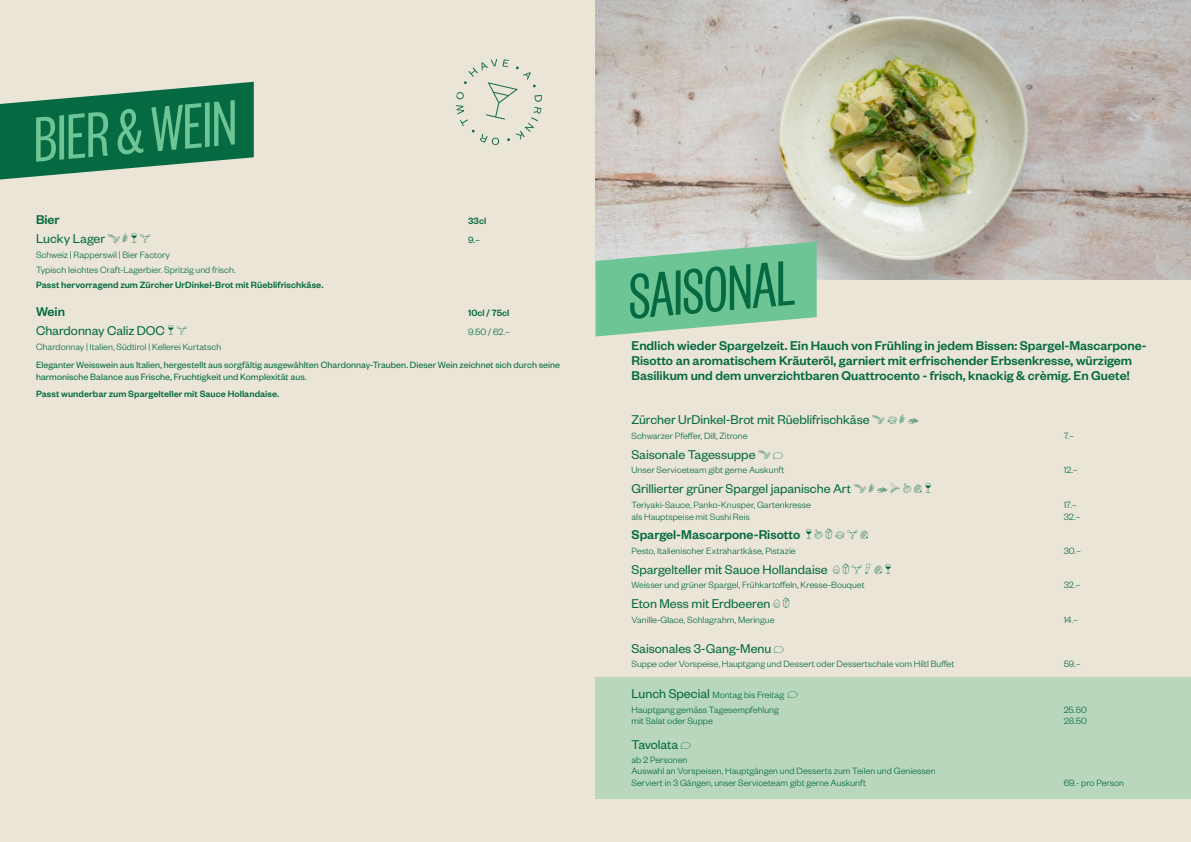
<style>
.page{position:relative;width:1191px;height:842px;background:#eae5d7}
.page>*{position:absolute;margin:0;border:0;box-sizing:border-box;transform-origin:0 0}
.t1{font:70px "Founders Grotesk X Cond";color:#6dc494}
.t2{font:70px "Founders Grotesk X Cond";color:#056a42}
.Zutatenliste_-_Speise{font:500 14px/15px "Founders Grotesk";color:#056a42}
.Zutatenliste_-_Speise-2{font:14px "Founders Grotesk";color:#056a42}
.Speise-Name{font:14px "Founders Grotesk";color:#056a42}
.Zutatenliste_-_Speise-3{font:300 10px/11px "Founders Grotesk";letter-spacing:.005em;color:#056a42}
.Zutatenliste_-_Speise-4{font:10px/12px "Founders Grotesk";letter-spacing:.005em;color:#056a42}
.Speise-Name-2{font:300 10px "Founders Grotesk";letter-spacing:.005em;color:#056a42}
.Zutatenliste_-_Speise-5{font:500 10px "Founders Grotesk";letter-spacing:.005em;color:#056a42}
.Speise-Name-3{font:500 10px "Founders Grotesk";letter-spacing:.005em;color:#056a42}
.Speise-Name-4{font:10px "Founders Grotesk";color:#056a42}
.s1{font-weight:400;font-size:14px}
</style>
<div class="page">
<img style="left:595px;top:0;width:596px;height:279px">
<div style="left:595px;top:677px;width:596px;height:121px;background:#b8d7bc"></div>
<svg style="left:595px;top:242px;width:221px;height:94px;background:#84c9a1"></svg>
<svg style="left:456px;top:59px;width:86px;height:86px"></svg>
<svg style="left:0;top:82px;width:254px;height:97px"></svg>
<p class="t1" style="left:29px;top:101px;width:205px;rotate:-5deg">BIER &amp; WEIN</p>
<p class="Zutatenliste_-_Speise" style="left:36px;top:211px;width:25px">Bier</p>
<p class="Zutatenliste_-_Speise-5" style="left:468px;top:214px;width:20px">33cl</p>
<p class="Speise-Name" style="left:36px;top:230px;width:86px">Lucky Lager ❖</p>
<p class="Speise-Name-4" style="left:468px;top:234px;width:14px">9.–</p>
<p class="Speise-Name-2" style="left:36px;top:249px;width:135px">Schweiz | Rapperswil | Bier Factory</p>
<p class="Speise-Name-2" style="left:36px;top:264px;width:201px">Typisch leichtes Craft-Lagerbier. Spritzig und frisch.</p>
<p class="Speise-Name-3" style="left:36px;top:278px;width:289px">Passt hervorragend zum Zürcher UrDinkel-Brot mit Rüeblifrischkäse.</p>
<p class="Zutatenliste_-_Speise" style="left:36px;top:303px;width:30px">Wein</p>
<p class="Zutatenliste_-_Speise-5" style="left:468px;top:306px;width:43px">10cl / 75cl</p>
<p class="Speise-Name" style="left:36px;top:322px;width:152px">Chardonnay Caliz DOC ◆</p>
<p class="Speise-Name-2" style="left:468px;top:326px;width:43px">9.50 / 62.–</p>
<p class="Zutatenliste_-_Speise-3" style="left:36px;top:341px;width:187px">Chardonnay | Italien, Südtirol | Kellerei Kurtatsch</p>
<p class="Zutatenliste_-_Speise-4" style="left:36px;top:358px;width:525px">Eleganter Weisswein aus Italien, hergestellt aus sorgfältig ausgewählten Chardonnay-Trauben. Dieser Wein zeichnet sich durch seine harmonische Balance aus Frische, Fruchtigkeit und Komplexität aus.</p>
<p class="Zutatenliste_-_Speise-5" style="left:36px;top:388px;width:245px">Passt wunderbar zum Spargelteller mit Sauce Hollandaise.</p>
<p class="t2" style="left:624px;top:258px;width:168px;rotate:-5deg">SAISONAL</p>
<p class="Zutatenliste_-_Speise" style="left:631px;top:338px;width:517px">Endlich wieder Spargelzeit. Ein Hauch von Frühling in jedem Bissen: Spargel-Mascarpone-<br>Risotto an aromatischem Kräuteröl, garniert mit erfrischender Erbsenkresse, würzigem<br>Basilikum und dem unverzichtbaren Quattrocento - frisch, knackig &amp; crèmig. En Guete!</p>
<p class="Zutatenliste_-_Speise-2" style="left:631px;top:411px;width:289px">Zürcher UrDinkel-Brot mit Rüeblifrischkäse ❖ ■ ▲</p>
<p class="Zutatenliste_-_Speise-3" style="left:631px;top:430px;width:117px">Schwarzer Pfeffer, Dill, Zitrone</p>
<p class="Zutatenliste_-_Speise-3" style="left:1063px;top:430px;width:12px">7.–</p>
<p class="Zutatenliste_-_Speise-2" style="left:631px;top:446px;width:141px">Saisonale Tagessuppe ❖</p>
<p class="Zutatenliste_-_Speise-3" style="left:631px;top:464px;width:154px">Unser Serviceteam gibt gerne Auskunft</p>
<p class="Zutatenliste_-_Speise-3" style="left:1063px;top:464px;width:16px">12.–</p>
<p class="Zutatenliste_-_Speise-2" style="left:631px;top:480px;width:270px">Grillierter grüner Spargel japanische Art ❖ ▲ □</p>
<p class="Zutatenliste_-_Speise-3" style="left:631px;top:499px;width:181px">Teriyaki-Sauce, Panko-Knusper, Gartenkresse</p>
<p class="Zutatenliste_-_Speise-3" style="left:1063px;top:499px;width:15px">17.–</p>
<p class="Zutatenliste_-_Speise-3" style="left:631px;top:511px;width:120px">als Hauptspeise mit Sushi Reis</p>
<p class="Zutatenliste_-_Speise-3" style="left:1063px;top:511px;width:18px">32.–</p>
<p class="Zutatenliste_-_Speise" style="left:631px;top:527px;width:170px">Spargel-Mascarpone-Risotto</p>
<p class="Zutatenliste_-_Speise-3" style="left:631px;top:545px;width:166px">Pesto, Italienischer Extrahartkäse, Pistazie</p>
<p class="Zutatenliste_-_Speise-3" style="left:1063px;top:545px;width:19px">30.–</p>
<p class="Zutatenliste_-_Speise-2" style="left:631px;top:561px;width:198px">Spargelteller mit Sauce Hollandaise</p>
<p class="Zutatenliste_-_Speise-3" style="left:631px;top:579px;width:234px">Weisser und grüner Spargel, Frühkartoffeln, Kresse-Bouquet</p>
<p class="Zutatenliste_-_Speise-3" style="left:1063px;top:579px;width:18px">32.–</p>
<p class="Zutatenliste_-_Speise-2" style="left:631px;top:595px;width:141px">Eton Mess mit Erdbeeren</p>
<p class="Zutatenliste_-_Speise-3" style="left:631px;top:614px;width:145px">Vanille-Glace, Schlagrahm, Meringue</p>
<p class="Zutatenliste_-_Speise-3" style="left:1063px;top:614px;width:16px">14.–</p>
<p class="Zutatenliste_-_Speise-2" style="left:631px;top:640px;width:141px">Saisonales 3-Gang-Menu</p>
<p class="Zutatenliste_-_Speise-3" style="left:631px;top:658px;width:324px">Suppe oder Vorspeise, Hauptgang und Dessert oder Dessertschale vom Hiltl Buffet</p>
<p class="Zutatenliste_-_Speise-3" style="left:1063px;top:658px;width:19px">59.–</p>
<p class="Zutatenliste_-_Speise-3" style="left:631px;top:689px;width:154px"><span class="s1">Lunch Special</span> Montag bis Freitag</p>
<p class="Zutatenliste_-_Speise-3" style="left:631px;top:704px;width:149px">Hauptgang gemäss Tagesempfehlung</p>
<p class="Zutatenliste_-_Speise-3" style="left:1063px;top:704px;width:25px">25.50</p>
<p class="Zutatenliste_-_Speise-3" style="left:631px;top:715px;width:83px">mit Salat oder Suppe</p>
<p class="Zutatenliste_-_Speise-3" style="left:1063px;top:715px;width:25px">28.50</p>
<p class="Zutatenliste_-_Speise-2" style="left:631px;top:736px;width:48px">Tavolata</p>
<p class="Zutatenliste_-_Speise-3" style="left:631px;top:754px;width:305px">ab 2 Personen<br>Auswahl an Vorspeisen, Hauptgängen und Desserts zum Teilen und Geniessen<br>Serviert in 3 Gängen, unser Serviceteam gibt gerne Auskunft</p>
<p class="Zutatenliste_-_Speise-3" style="left:1063px;top:776px;width:62px">69.- pro Person</p>
</div>
